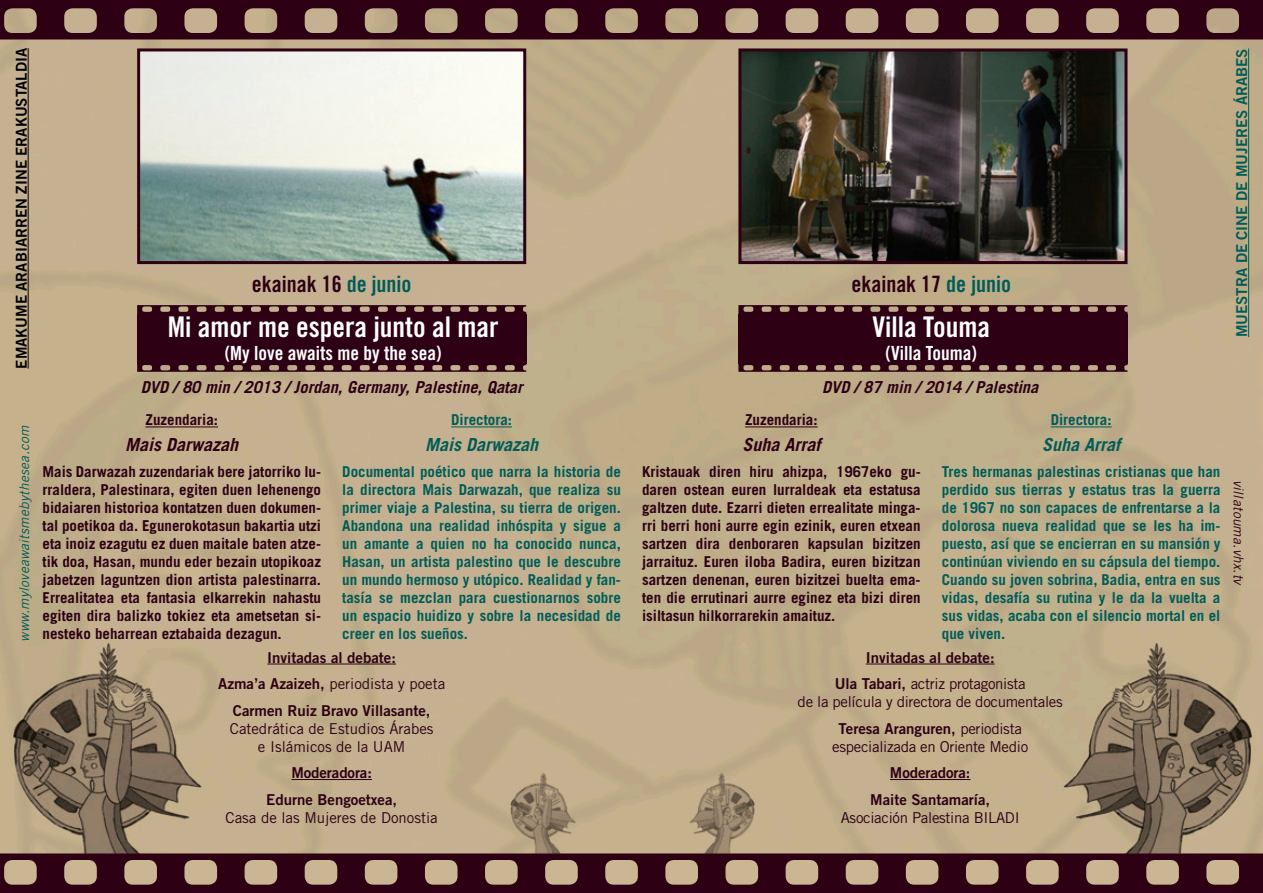
<style>
.page{position:relative;width:1263px;height:893px;background:#fff}
.page>*{position:absolute;margin:0;border:0;box-sizing:border-box;transform-origin:0 0}
.t1{font:28.5px "Trade Gothic LT Std Bd Cn 20";color:#fff}
.t2{font:22.5px "Trade Gothic LT Std Bd Cn 20";color:#2d0014}
.t3{font:19.5px "Trade Gothic LT Std Bd Cn 20";color:#fff}
.t4{font:italic 700 18px "Trade Gothic LT Std";color:#005c57}
.t5{font:italic 700 18px "Trade Gothic LT Std";color:#2d0014}
.t6{font:italic 700 16.5px "Trade Gothic LT Std";color:#2d0014}
.t7{font:700 15px/18px "Trade Gothic LT Std";color:#2d0014;text-align:justify}
.t8{font:700 15px/18px "Trade Gothic LT Std";color:#005c57;text-align:justify}
.t9{font:15px/26.5px "Trade Gothic LT Std Bd 2";color:#2d0014;text-align:center}
.t10{font:15px/18px "Trade Gothic LT Std";letter-spacing:-.02em;color:#2d0014;text-align:center}
.t11{font:15px/18px "Trade Gothic LT Std";color:#2d0014;text-align:center}
.t12{font:15px "Trade Gothic LT Std Bd 2";color:#000}
.t13{font:15px "Trade Gothic LT Std Bd 2";color:#005c57}
.t14{font:italic 13.5px "Trade Gothic LT Std";color:#005c57}
.t15{font:italic 13.5px "Trade Gothic LT Std";color:#2d0014}
.s1{color:#005c57}
.s2{font-family:"Trade Gothic LT Std Bd 2"}
.s3{font-family:"Trade Gothic LT Std"}
</style>
<div class="page">
<img style="left:0;top:40px;width:1263px;height:813px">
<svg style="left:738px;top:305px;width:389px;height:67px;background:#5c3839"></svg>
<div style="left:738px;top:314px;width:389px;height:50px;background:#2d0014"></div>
<svg style="left:0;top:3px;width:1263px;height:37px;background:#603c3d"></svg>
<svg style="left:0;top:853px;width:1263px;height:37px;background:#633f3f"></svg>
<img style="left:141px;top:52px;width:381px;height:208px">
<div style="left:137px;top:48px;width:389px;height:216px;border:3px solid #2d0014"></div>
<img style="left:742px;top:52px;width:381px;height:208px">
<div style="left:738px;top:48px;width:389px;height:216px;border:3px solid #2d0014"></div>
<hr style="left:1051px;top:427px;width:60px;height:1px;background:#005c57">
<hr style="left:451px;top:427px;width:61px;height:1px;background:#005c57">
<hr style="left:267px;top:664px;width:129px;height:1px;background:#2d0014">
<hr style="left:291px;top:779px;width:81px;height:1px;background:#2d0014">
<hr style="left:866px;top:664px;width:128px;height:1px;background:#2d0014">
<hr style="left:890px;top:779px;width:80px;height:1px;background:#2d0014">
<hr style="left:745px;top:427px;width:73px;height:1px;background:#2d0014">
<hr style="left:146px;top:427px;width:72px;height:1px;background:#2d0014">
<svg style="left:137px;top:305px;width:389px;height:67px;background:#5d393b"></svg>
<div style="left:137px;top:314px;width:389px;height:50px;background:#2d0014"></div>
<hr style="left:28px;top:48px;width:1px;height:321px;background:#000">
<hr style="left:1248px;top:48px;width:1px;height:289px;background:#005c57">
<hr style="left:0;top:890px;width:1263px;height:3px;background:#2d0014">
<hr style="left:0;top:0;width:1263px;height:3px;background:#2d0014">
<p class="t12" style="left:12px;top:369px;width:322px;rotate:-90deg">EMAKUME ARABIARREN ZINE ERAKUSTALDIA</p>
<p class="t13" style="left:1232px;top:337px;width:290px;rotate:-90deg">MUESTRA DE CINE DE MUJERES ÁRABES</p>
<h2 class="t2" style="left:252px;top:270px;width:161px">ekainak 16 <span class="s1">de junio</span></h2>
<h2 class="t2" style="left:851px;top:270px;width:161px">ekainak 17 <span class="s1">de junio</span></h2>
<h1 class="t1" style="left:872px;top:310px;width:119px">Villa Touma</h1>
<h3 class="t3" style="left:886px;top:342px;width:93px">(Villa Touma)</h3>
<h1 class="t1" style="left:168px;top:310px;width:332px">Mi amor me espera junto al mar</h1>
<h3 class="t3" style="left:225px;top:342px;width:218px">(My love awaits me by the sea)</h3>
<p class="t14" style="left:16px;top:642px;width:218px;rotate:-90deg">www.myloveawaitsmebythesea.com</p>
<p class="t6" style="left:141px;top:377px;width:383px">DVD / 80 min / 2013 / Jordan, Germany, Palestine, Qatar</p>
<p class="t6" style="left:822px;top:377px;width:218px">DVD / 87 min / 2014 / Palestina</p>
<p class="t7" style="left:146px;top:411px;width:74px">Zuzendaria:</p>
<p class="t5" style="left:125px;top:433px;width:115px">Mais Darwazah</p>
<p class="t7" style="left:43px;top:463px;width:280px">Mais Darwazah zuzendariak bere jatorriko lu&shy;rraldera, Palestinara, egiten duen lehenengo bidaiaren historioa kontatzen duen dokumen&shy;tal poetikoa da. Egunerokotasun bakartia utzi eta inoiz ezagutu ez duen maitale baten atze&shy;tik doa, Hasan, mundu eder bezain utopikoaz jabetzen laguntzen dion artista palestinarra.<br>Errealitatea eta fantasia elkarrekin nahastu egiten dira balizko tokiez eta ametsetan si&shy;nesteko beharrean eztabaida dezagun.</p>
<p class="t8" style="left:451px;top:411px;width:62px">Directora:</p>
<p class="t4" style="left:425px;top:433px;width:115px">Mais Darwazah</p>
<p class="t8" style="left:342px;top:463px;width:280px">Documental poético que narra la historia de la directora Mais Darwazah, que realiza su primer viaje a Palestina, su tierra de origen.<br>Abandona una realidad inhóspita y sigue a un amante a quien no ha conocido nunca, Hasan, un artista palestino que le descubre un mundo hermoso y utópico. Realidad y fan&shy;tasía se mezclan para cuestionarnos sobre un espacio huidizo y sobre la necesidad de creer en los sueños.</p>
<p class="t9" style="left:267px;top:644px;width:130px">Invitadas al debate:</p>
<p class="t11" style="left:218px;top:674px;width:229px"><span class="s2">Azma’a Azaizeh,</span> periodista y poeta</p>
<p class="t9" style="left:233px;top:697px;width:199px">Carmen Ruiz Bravo Villasante,</p>
<p class="t11" style="left:230px;top:719px;width:205px">Catedrática de Estudios Árabes e Islámicos de la UAM</p>
<p class="t9" style="left:266px;top:759px;width:132px">Moderadora:<br>Edurne Bengoetxea,</p>
<p class="t11" style="left:226px;top:808px;width:214px">Casa de las Mujeres de Donostia</p>
<p class="t7" style="left:745px;top:411px;width:74px">Zuzendaria:</p>
<p class="t5" style="left:742px;top:433px;width:80px">Suha Arraf</p>
<p class="t7" style="left:642px;top:463px;width:280px">Kristauak diren hiru ahizpa, 1967eko gu&shy;daren ostean euren lurraldeak eta estatusa galtzen dute. Ezarri dieten errealitate minga&shy;rri berri honi aurre egin ezinik, euren etxean sartzen dira denboraren kapsulan bizitzen jarraituz. Euren iloba Badira, euren bizitzan sartzen denenan, euren bizitzei buelta ema&shy;ten die errutinari aurre eginez eta bizi diren isiltasun hilkorrarekin amaituz.</p>
<p class="t8" style="left:1051px;top:411px;width:62px">Directora:</p>
<p class="t4" style="left:1042px;top:433px;width:80px">Suha Arraf</p>
<p class="t8" style="left:942px;top:463px;width:280px">Tres hermanas palestinas cristianas que han perdido sus tierras y estatus tras la guerra de 1967 no son capaces de enfrentarse a la dolorosa nueva realidad que se les ha im&shy;puesto, así que se encierran en su mansión y continúan viviendo en su cápsula del tiempo.<br>Cuando su joven sobrina, Badia, entra en sus vidas, desafía su rutina y le da la vuelta a sus vidas, acaba con el silencio mortal en el que viven.</p>
<p class="t9" style="left:866px;top:644px;width:130px">Invitadas al debate:</p>
<p class="t10" style="left:798px;top:674px;width:267px"><span class="s2">Ula Tabari,</span> actriz protagonista<br>de la película y directora de documentales</p>
<p class="t9" style="left:838px;top:715px;width:185px">Teresa Aranguren, <span class="s3">periodista</span></p>
<p class="t10" style="left:832px;top:737px;width:197px">especializada en Oriente Medio</p>
<p class="t9" style="left:870px;top:759px;width:121px">Moderadora:<br>Maite Santamaría,</p>
<p class="t10" style="left:841px;top:808px;width:180px">Asociación Palestina BILADI</p>
<p class="t15" style="left:1246px;top:480px;width:107px;rotate:90deg">villatouma.vhx.tv</p>
</div>
